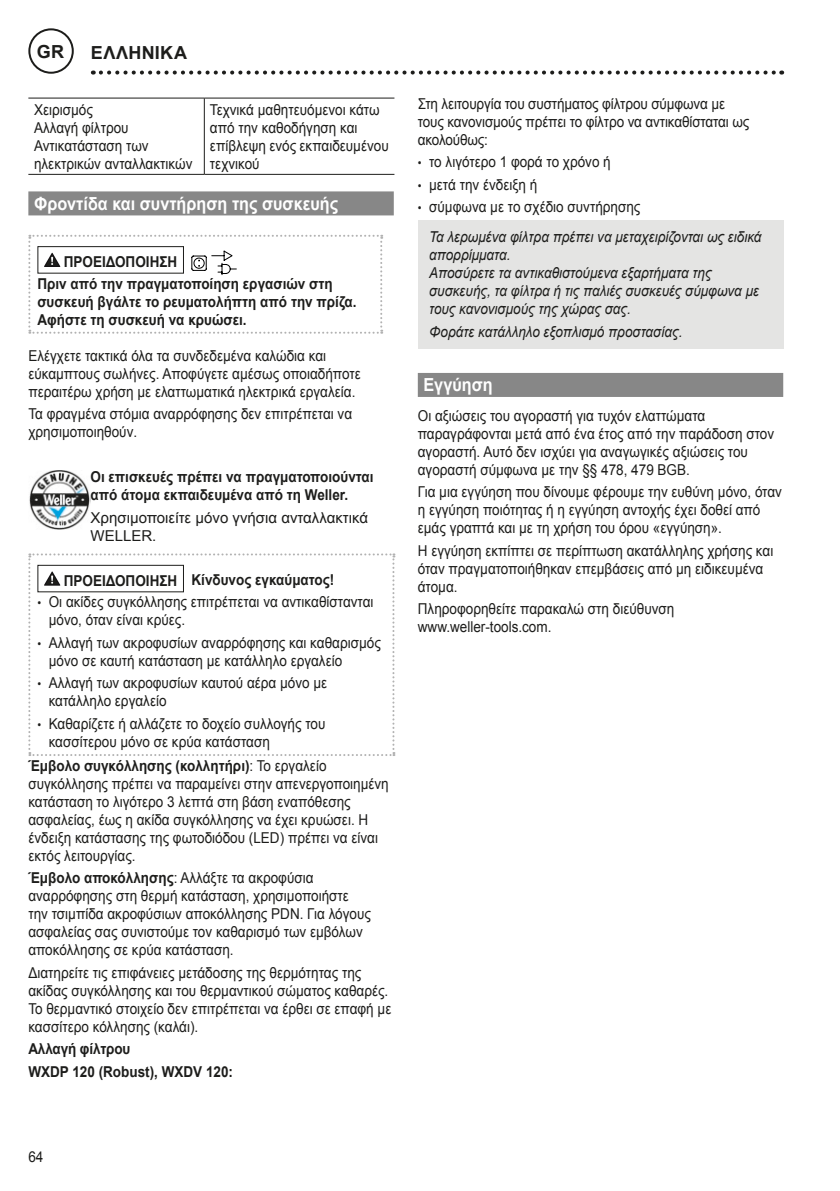
<style>
.page{position:relative;width:840px;height:1191px;background:#fff}
.page>*{position:absolute;margin:0;border:0;box-sizing:border-box;transform-origin:0 0}
.t1{font:700 18px "Arial";color:#fff;scale:.9 1}
.t2{font:700 18px "Arial";letter-spacing:.015em;color:#1d1d1b}
.t3{font:15px/18px "Arial";color:#1d1d1b;scale:.9 1}
.t4{font:700 15px/18px "Arial";color:#1d1d1b;scale:.9 1}
.t5{font:italic 15px/18px "Arial";color:#1d1d1b;scale:.9 1}
.t6{font:15px/18px "Arial";color:#1d1d1b}
.s1{font-size:12px}
.s2{font-weight:700}
.s3{font-style:normal;font-size:12px}
.s4{font-style:normal}
</style>
<div class="page">
<div style="left:28px;top:191px;width:365px;height:24px;background:#878787"></div>
<hr style="left:204px;top:98px;width:1px;height:76px;background:#1d1d1b">
<hr style="left:28px;top:98px;width:176px;height:1px;background:#1d1d1b">
<hr style="left:204px;top:98px;width:190px;height:1px;background:#1d1d1b">
<hr style="left:28px;top:174px;width:176px;height:1px;background:#1d1d1b">
<hr style="left:204px;top:174px;width:190px;height:1px;background:#1d1d1b">
<svg style="left:28px;top:235px;width:354px;height:99px"></svg>
<img style="left:29px;top:470px;width:61px;height:59px">
<svg style="left:28px;top:553px;width:366px;height:203px"></svg>
<div style="left:37px;top:565px;width:147px;height:27px;border:1px solid #1d1d1b"></div>
<div style="left:417px;top:373px;width:365px;height:24px;background:#878787"></div>
<div style="left:417px;top:220px;width:365px;height:128px;background:#e4e4e3"></div>
<div style="left:28px;top:28px;width:46px;height:46px;border:2px solid #1d1d1b;border-radius:50%"></div>
<svg style="left:101px;top:71px;width:680px;height:4px"></svg>
<p class="t2" style="left:37px;top:39px;width:29px">GR</p>
<p class="t2" style="left:91px;top:41px;width:98px">ΕΛΛΗΝΙΚΑ</p>
<p class="t3" style="left:34px;top:101px;width:177px">Χειρισμός<br>Αλλαγή φίλτρου<br>Αντικατάσταση των ηλεκτρικών ανταλλακτικών</p>
<p class="t3" style="left:210px;top:101px;width:200px">Τεχνικά μαθητευόμενοι κάτω από την καθοδήγηση και επίβλεψη ενός εκπαιδευμένου τεχνικού</p>
<p class="t1" style="left:34px;top:192px;width:339px">Φροντίδα και συντή ρηση της συσκευής</p>
<p class="t4" style="left:37px;top:251px;width:329px;line-height:21.8px;text-indent:26px">ΠΡΟΕΙΔΟΠΟΙΗΣΗ<br>Πριν από την πραγματοποίηση εργασιών στη</p>
<p class="t4" style="left:37px;top:293px;width:356px">συσκευή βγάλτε το ρευματολήπτη από την πρίζα.<br>Αφήστε τη συσκευή να κρυώσει.</p>
<p class="t3" style="left:28px;top:346px;width:370px">Ελέγχετε τακτικά όλα τα συνδεδεμένα καλώδια και εύκαμπτους σωλήνες. Αποφύγετε αμέσως οποιαδήποτε περαιτέρω χρήση με ελαττωματικά ηλεκτρικά εργαλεία.</p>
<p class="t3" style="left:28px;top:405px;width:361px">Τα φραγμένα στόμια αναρρόφησης δεν επιτρέπεται να χρησιμοποιηθούν.</p>
<p class="t4" style="left:90px;top:468px;width:316px">Οι επισκευές πρέπει να πραγματοποιούνται από άτομα εκπαιδευμένα από τη Weller.</p>
<p class="t6" style="left:90px;top:509px;width:279px">Χρησιμοποιείτε μόνο γνήσια ανταλλακτικά<br>WELLER.</p>
<p class="t4" style="left:64px;top:571px;width:302px">ΠΡΟΕΙΔΟΠΟΙΗΣΗ Κίνδυνος εγκαύματος!</p>
<p class="t3" style="left:49px;top:593px;width:362px;text-indent:-11px"><span class="s1">•</span> Οι ακίδες συγκόλλησης επιτρέπεται να αντικαθίστανται μόνο, όταν είναι κρύες.</p>
<p class="t3" style="left:49px;top:634px;width:370px;text-indent:-11px"><span class="s1">•</span> Αλλαγή των ακροφυσίων αναρρόφησης και καθαρισμός μόνο σε καυτή κατάσταση με κατάλληλο εργαλείο</p>
<p class="t3" style="left:49px;top:674px;width:311px;text-indent:-11px"><span class="s1">•</span> Αλλαγή των ακροφυσίων καυτού αέρα μόνο με κατάλληλο εργαλείο</p>
<p class="t3" style="left:49px;top:715px;width:309px;text-indent:-11px"><span class="s1">•</span> Καθαρίζετε ή αλλάζετε το δοχείο συλλογής του κασσίτερου μόνο σε κρύα κατάσταση</p>
<p class="t3" style="left:28px;top:756px;width:402px"><span class="s2">Έμβολο συγκόλλησης (κολλητήρι)</span>: Το εργαλείο συγκόλλησης πρέπει να παραμείνει στην απενεργοποιημένη κατάσταση το λιγότερο 3 λεπτά στη βάση εναπόθεσης ασφαλείας, έως η ακίδα συγκόλλησης να έχει κρυώσει. Η ένδειξη κατάστασης της φωτοδιόδου (LED) πρέπει να είναι εκτός λειτουργίας.</p>
<p class="t3" style="left:28px;top:869px;width:382px"><span class="s2">Έμβολο αποκόλλησης</span>: Αλλάξτε τα ακροφύσια αναρρόφησης στη θερμή κατάσταση, χρησιμοποιήστε την τσιμπίδα ακροφύσιων αποκόλλησης PDN. Για λόγους ασφαλείας σας συνιστούμε τον καθαρισμό των εμβόλων αποκόλλησης σε κρύα κατάσταση.</p>
<p class="t3" style="left:28px;top:963px;width:404px">Διατηρείτε τις επιφάνειες μετάδοσης της θερμότητας της ακίδας συγκόλλησης και του θερμαντικού σώματος καθαρές.<br>Το θερμαντικό στοιχείο δεν επιτρέπεται να έρθει σε επαφή με κασσίτερο κόλλησης (καλάι).</p>
<p class="t4" style="left:28px;top:1038px;width:229px;line-height:22.6px">Αλλαγή φίλτρου<br>WXDP 120 (Robust), WXDV 120:</p>
<p class="t3" style="left:417px;top:95px;width:369px">Στη λειτουργία του συστήματος φίλτρου σύμφωνα με τους κανονισμούς πρέπει το φίλτρο να αντικαθίσταται ως ακολούθως:</p>
<p class="t3" style="left:417px;top:153px;width:216px"><span class="s1">•</span> το λιγότερο 1 φορά το χρόνο ή</p>
<p class="t3" style="left:417px;top:176px;width:134px"><span class="s1">•</span> μετά την ένδειξη ή</p>
<p class="t5" style="left:429px;top:192px;width:371px;line-height:29.8px;text-indent:-11px"><span class="s3">•</span> <span class="s4">σύμφωνα με το σχέδιο συντήρησης<br></span>Τα λερωμένα φίλτρα πρέπει να μεταχειρίζονται ως ειδικά</p>
<p class="t5" style="left:429px;top:246px;width:368px">απορρίμματα.<br>Αποσύρετε τα αντικαθιστούμενα εξαρτήματα της συσκευής, τα φίλτρα ή τις παλιές συσκευές σύμφωνα με τους κανονισμούς της χώρας σας.</p>
<p class="t5" style="left:429px;top:323px;width:283px">Φοράτε κατάλληλο εξοπλισμό προστασίας.</p>
<p class="t1" style="left:423px;top:373px;width:78px">Εγγύηση</p>
<p class="t3" style="left:417px;top:406px;width:397px">Οι αξιώσεις του αγοραστή για τυχόν ελαττώ ματα παραγράφονται μετά από ένα έτος από την παράδοση στον αγοραστή . Αυτό δεν ισχύ ει για αναγωγικές αξιώσεις του αγοραστή σύ μφωνα με την §§ 478, 479 BGB.</p>
<p class="t3" style="left:417px;top:483px;width:406px">Για μια εγγύ ηση που δίνουμε φέρουμε την ευθύνη μόνο, όταν η εγγύ ηση ποιότητας ή η εγγύ ηση αντοχή ς έχει δοθεί από εμάς γραπτά και με τη χρήση του όρου «εγγύ ηση».</p>
<p class="t3" style="left:417px;top:541px;width:396px">Η εγγύηση εκπίπτει σε περίπτωση ακατάλληλης χρήσης και όταν πραγματοποιήθηκαν επεμβάσεις από μη ειδικευμένα άτομα.</p>
<p class="t3" style="left:417px;top:600px;width:286px">Πληροφορηθείτε παρακαλώ στη διεύθυνση www.weller-tools.com.</p>
<p class="t3" style="left:28px;top:1148px;width:18px">64</p>
</div>
